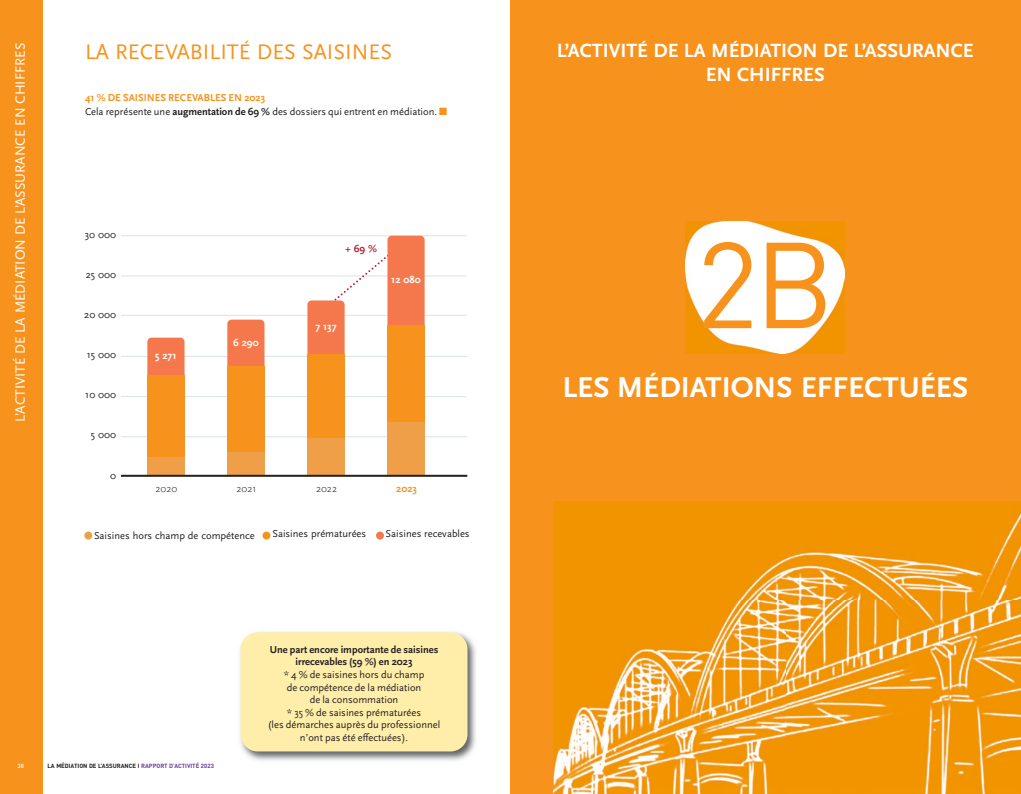
<style>
.page{position:relative;width:1021px;height:794px;background:#fff}
.page>*{position:absolute;margin:0;border:0;box-sizing:border-box;transform-origin:0 0}
.t1{font:120px "DIN";color:#f7931d}
.t2{font:700 30px "Scala Sans";color:#fff}
.t3{font:22px "Scala Sans";color:#f7931d}
.t4{font:700 20px/24px "Scala Sans";color:#fff;text-align:center}
.t5{font:14px "Scala Sans";color:#fff}
.t6{font:10.5px/12.6px "Scala Sans";color:#231f20}
.t7{font:700 10.5px/12.6px "Scala Sans";color:#231f20;text-align:center}
.t8{font:700 10.5px "Scala Sans";color:#fff}
.t9{font:300 10.5px "Scala Sans";color:#231f20}
.t10{font:700 10.5px "Scala Sans";color:#f7931d}
.t11{font:700 10.5px "Scala Sans";color:#ae2238}
.t12{font:700 6px "DIN";color:#231f20}
.t13{font:500 6px "DIN";color:#fff}
.s1{font-weight:700;color:#f7931d}
.s2{font-weight:700}
.s3{color:#f7931d}
.s4{color:#6b3e98}
</style>
<div class="page">
<div style="left:84px;top:531px;width:8px;height:8px;background:#ee9f47;border-radius:50%"></div>
<div style="left:262px;top:531px;width:8px;height:8px;background:#f7931d;border-radius:50%"></div>
<div style="left:376px;top:531px;width:8px;height:8px;background:#f4784c;border-radius:50%"></div>
<hr style="left:121px;top:275px;width:345px;height:1px;background:#dae2e7">
<hr style="left:121px;top:315px;width:345px;height:1px;background:#dae2e7">
<hr style="left:121px;top:356px;width:346px;height:1px;background:#dae2e7">
<hr style="left:121px;top:396px;width:345px;height:1px;background:#dae2e7">
<hr style="left:121px;top:436px;width:346px;height:1px;background:#dae2e7">
<hr style="left:121px;top:235px;width:345px;height:1px;background:#dae2e7">
<svg style="left:326px;top:257px;width:61px;height:50px"></svg>
<div style="left:510px;top:0;width:510px;height:794px;background:#f7931d"></div>
<img style="left:685px;top:221px;width:159px;height:132px">
<div style="left:0;top:0;width:43px;height:794px;background:#f7931d"></div>
<div style="left:147px;top:452px;width:37px;height:24px;background:#ee9f47"></div>
<div style="left:147px;top:338px;width:37px;height:44px;background:#f4784c;border-radius:4px"></div>
<div style="left:147px;top:375px;width:37px;height:81px;background:#f7931d"></div>
<div style="left:227px;top:449px;width:37px;height:27px;background:#ee9f47"></div>
<div style="left:227px;top:320px;width:37px;height:55px;background:#f4784c;border-radius:4px"></div>
<div style="left:227px;top:366px;width:37px;height:86px;background:#f7931d"></div>
<div style="left:387px;top:416px;width:37px;height:60px;background:#ee9f47"></div>
<div style="left:387px;top:236px;width:37px;height:105px;background:#f4784c;border-radius:4px"></div>
<div style="left:387px;top:326px;width:37px;height:96px;background:#f7931d"></div>
<div style="left:307px;top:428px;width:37px;height:48px;background:#ee9f47"></div>
<div style="left:307px;top:300px;width:37px;height:64px;background:#f4784c;border-radius:4px"></div>
<div style="left:307px;top:355px;width:37px;height:83px;background:#f7931d"></div>
<hr style="left:121px;top:475px;width:346px;height:2px;background:#231f20">
<img style="left:553px;top:502px;width:467px;height:292px">
<img style="left:240px;top:632px;width:236px;height:129px">
<div style="left:241px;top:632px;width:226px;height:119px;background:#fea;border-radius:17px"></div>
<h3 class="t5" style="left:12px;top:421px;width:380px;rotate:-90deg">L’ACTIVITÉ DE LA MÉDIATION DE L’ASSURANCE EN CHIFFRES</h3>
<h3 class="t3" style="left:85px;top:38px;width:308px">LA RECEVABILITÉ DES SAISINES</h3>
<p class="t6" style="left:85px;top:91px;width:363px;line-height:13.4px"><span class="s1">41 % DE SAISINES RECEVABLES EN 2023<br></span>Cela représente une <span class="s2">augmentation de 69 %</span> des dossiers qui entrent en médiation. <span class="s3">■</span></p>
<p class="t6" style="left:85px;top:228px;width:33px">30 000</p>
<p class="t6" style="left:86px;top:268px;width:32px">25 000</p>
<p class="t6" style="left:84px;top:308px;width:34px">20 000</p>
<p class="t6" style="left:87px;top:348px;width:31px">15 000</p>
<p class="t6" style="left:85px;top:388px;width:32px">10 000</p>
<p class="t6" style="left:91px;top:428px;width:27px">5 000</p>
<p class="t6" style="left:110px;top:468px;width:7px">0</p>
<p class="t8" style="left:155px;top:349px;width:23px">5 271</p>
<p class="t8" style="left:233px;top:336px;width:27px">6 290</p>
<p class="t9" style="left:155px;top:482px;width:23px">2020</p>
<p class="t9" style="left:236px;top:482px;width:21px">2021</p>
<p class="t11" style="left:345px;top:242px;width:33px">+ 69 %</p>
<p class="t8" style="left:391px;top:273px;width:31px">12 080</p>
<p class="t8" style="left:315px;top:320px;width:23px">7 137</p>
<p class="t9" style="left:316px;top:482px;width:22px">2022</p>
<p class="t10" style="left:396px;top:482px;width:22px">2023</p>
<p class="t6" style="left:94px;top:529px;width:162px">Saisines hors champ de compétence</p>
<p class="t6" style="left:272px;top:527px;width:95px">Saisines prématurées</p>
<p class="t6" style="left:385px;top:527px;width:86px">Saisines recevables</p>
<p class="t7" style="left:270px;top:643px;width:170px">Une part encore importante de saisines irrecevables (59 %) en 2023</p>
<p class="t6" style="left:268px;top:668px;width:174px;text-align:center">* 4 % de saisines hors du champ<br>de compétence de la médiation<br>de la consommation<br>* 35 % de saisines prématurées<br>(les démarches auprès du professionnel n’ont pas été effectuées).</p>
<p class="t13" style="left:17px;top:762px;width:8px">38</p>
<p class="t12" style="left:48px;top:762px;width:168px">LA MÉDIATION DE L’ASSURANCE I <span class="s4">RAPPORT D’ACTIVITÉ 2023</span></p>
<h3 class="t4" style="left:556px;top:38px;width:418px">L’ACTIVITÉ DE LA MÉDIATION DE L’ASSURANCE<br>EN CHIFFRES</h3>
<h1 class="t1" style="left:696px;top:216px;width:140px">2B</h1>
<h2 class="t2" style="left:562px;top:369px;width:407px">LES MÉDIATIONS EFFECTUÉES</h2>
</div>
